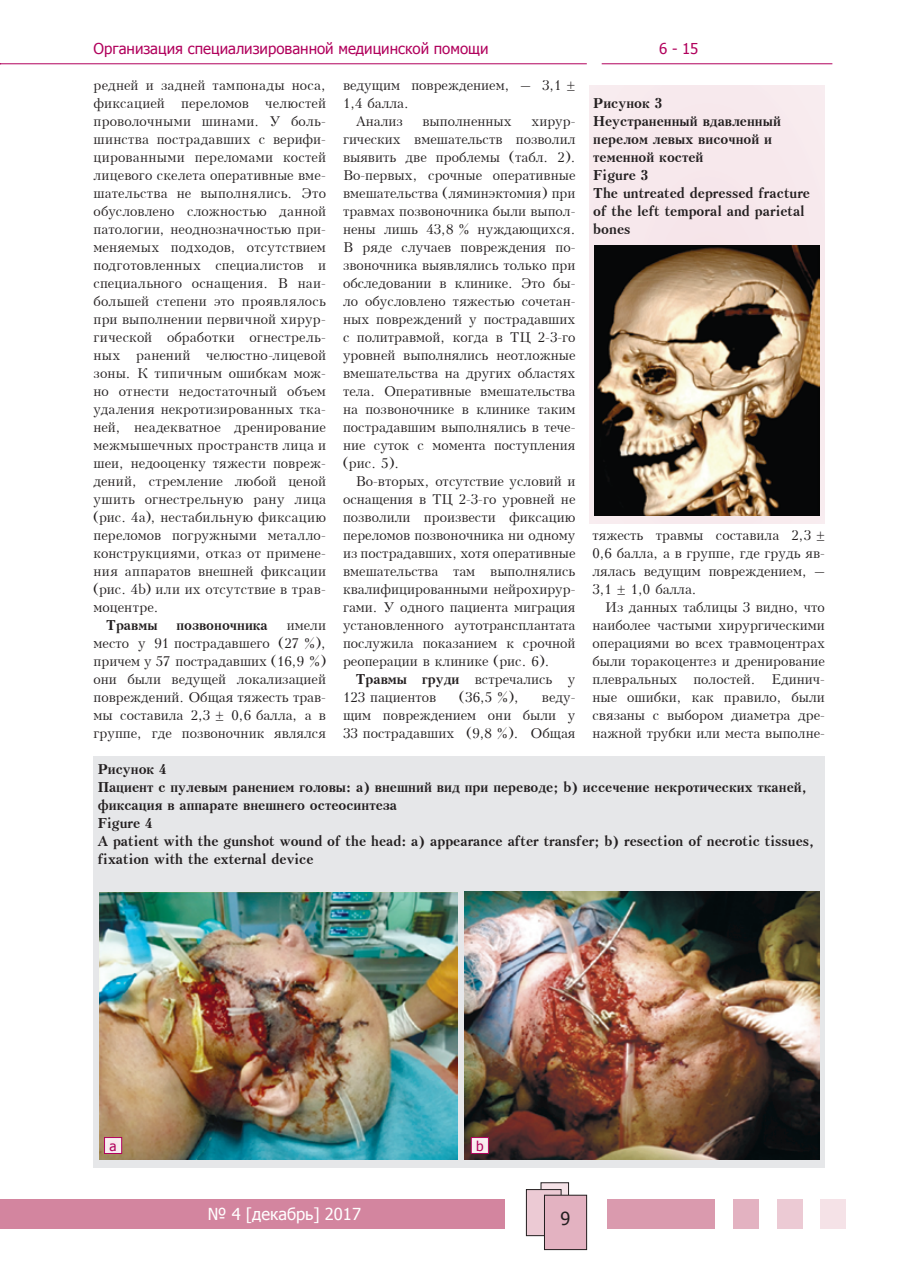
<style>
.page{position:relative;width:910px;height:1280px;background:#fff}
.page>*{position:absolute;margin:0;border:0;box-sizing:border-box;transform-origin:0 0}
.t1{font:18px "Tahoma";color:#231f20}
.t2{font:16.5px "Tahoma";color:#fff}
.t3{font:15px "Tahoma";color:#b1015c}
.t4{font:13.5px/18px "Kudrashov Plain";color:#231f20;text-align:justify}
.t5{font:700 13.5px/18px "Kudrashov";color:#231f20}
.t6{font:13.5px "Tahoma";color:#b1015c}
.s1{font-family:"Kudrashov";font-weight:700}
</style>
<div class="page">
<div style="left:607px;top:1198px;width:107px;height:30px;background:#da9aae"></div>
<div style="left:733px;top:1198px;width:26px;height:30px;background:#e3b2c1"></div>
<div style="left:777px;top:1198px;width:26px;height:30px;background:#eccad4"></div>
<div style="left:821px;top:1198px;width:25px;height:30px;background:#f5e2e7"></div>
<div style="left:0;top:1198px;width:505px;height:30px;background:#d3859f"></div>
<div style="left:541px;top:1183px;width:28px;height:36px;background:#f5e2e7"></div>
<div style="left:541px;top:1182px;width:28px;height:37px;border:1px solid #231f20"></div>
<div style="left:526px;top:1189px;width:35px;height:47px;background:#eccad4"></div>
<div style="left:526px;top:1189px;width:35px;height:47px;border:1px solid #231f20"></div>
<div style="left:544px;top:1195px;width:43px;height:54px;background:#e3b2c1"></div>
<div style="left:544px;top:1195px;width:43px;height:55px;border:1px solid #231f20"></div>
<hr style="left:0;top:63px;width:587px;height:1px;background:#b1015c">
<hr style="left:602px;top:63px;width:230px;height:1px;background:#b1015c">
<div style="left:94px;top:756px;width:731px;height:411px;background:#e6e7e9"></div>
<div style="left:589px;top:85px;width:236px;height:438px;background:#f7e8ec"></div>
<img style="left:595px;top:245px;width:225px;height:270px">
<img style="left:99px;top:892px;width:358px;height:267px">
<img style="left:464px;top:892px;width:356px;height:267px">
<div style="left:105px;top:1137px;width:17px;height:16px;background:#f8ebee"></div>
<div style="left:104px;top:1137px;width:18px;height:17px;border:1px solid #b1015c"></div>
<div style="left:471px;top:1137px;width:17px;height:16px;background:#f8ebee"></div>
<div style="left:471px;top:1137px;width:18px;height:17px;border:1px solid #b1015c"></div>
<p class="t3" style="left:94px;top:38px;width:396px">Организация специализированной медицинской помощи</p>
<p class="t3" style="left:659px;top:38px;width:41px">6 - 15</p>
<p class="t4" style="left:94px;top:76px;width:234px">редней и задней тампонады носа, фиксацией переломов челюстей проволочными шинами. У боль&shy;шинства пострадавших с верифи&shy;цированными переломами костей лицевого скелета оперативные вме&shy;шательства не выполнялись. Это обусловлено сложностью данной патологии, неоднозначностью при&shy;меняемых подходов, отсутствием подготовленных специалистов и специального оснащения. В наи&shy;большей степени это проявлялось при выполнении первичной хирур&shy;гической обработки огнестрель&shy;ных ранений челюстно-лицевой зоны. К типичным ошибкам мож&shy;но отнести недостаточный объем удаления некротизированных тка&shy;ней, неадекватное дренирование межмышечных пространств лица и шеи, недооценку тяжести повреж&shy;дений, стремление любой ценой ушить огнестрельную рану лица (рис. 4а), нестабильную фиксацию переломов погружными металло&shy;конструкциями, отказ от примене&shy;ния аппаратов внешней фиксации (рис. 4b) или их отсутствие в трав&shy;моцентре.</p>
<p class="t5" style="left:106px;top:616px;width:53px">Травмы</p>
<p class="t5" style="left:176px;top:616px;width:93px">позвоночника</p>
<p class="t4" style="left:343px;top:76px;width:234px">ведущим повреждением, – 3,1 ±</p>
<p class="t4" style="left:343px;top:94px;width:67px">1,4 балла.</p>
<p class="t4" style="left:356px;top:112px;width:49px">Анализ</p>
<p class="t4" style="left:422px;top:112px;width:91px">выполненных</p>
<p class="t5" style="left:593px;top:94px;width:218px">Рисунок 3<br>Неустраненный вдавленный перелом левых височной и теменной костей<br>Figure 3<br>The untreated depressed fracture of the left temporal and parietal bones</p>
<p class="t4" style="left:343px;top:112px;width:234px;text-indent:188px">хирур&shy;гических вмешательств позволил выявить две проблемы (табл. 2).<br>Во-первых, срочные оперативные вмешательства (ляминэктомия) при травмах позвоночника были выпол&shy;нены лишь 43,8 % нуждающихся.<br>В ряде случаев повреждения по&shy;звоночника выявлялись только при обследовании в клинике. Это бы&shy;ло обусловлено тяжестью сочетан&shy;ных повреждений у пострадавших с политравмой, когда в ТЦ 2-3-го уровней выполнялись неотложные вмешательства на других областях тела. Оперативные вмешательства на позвоночнике в клинике таким пострадавшим выполнялись в тече&shy;ние суток с момента поступления (рис. 5).</p>
<p class="t4" style="left:343px;top:472px;width:234px;text-indent:13px">Во-вторых, отсутствие условий и оснащения в ТЦ 2-3-го уровней не позволили произвести фиксацию переломов позвоночника ни одному из пострадавших, хотя оперативные вмешательства там выполнялись квалифицированными нейрохирур&shy;гами. У одного пациента миграция установленного аутотрансплантата послужила показанием к срочной реоперации в клинике (рис. 6).</p>
<p class="t4" style="left:343px;top:670px;width:234px;text-indent:13px"><span class="s1">Травмы груди</span> встречались у<br>123 пациентов</p>
<p class="t4" style="left:592px;top:526px;width:234px">тяжесть травмы составила 2,3 ± 0,6 балла, а в группе, где грудь яв&shy;лялась ведущим повреждением, – 3,1 ± 1,0 балла.</p>
<p class="t4" style="left:592px;top:598px;width:234px;text-indent:13px">Из данных таблицы 3 видно, что наиболее частыми хирургическими операциями во всех травмоцентрах были торакоцентез и дренирование плевральных полостей. Единич&shy;ные ошибки, как правило, были связаны с выбором диаметра дре&shy;нажной трубки или места выполне-</p>
<p class="t5" style="left:98px;top:760px;width:718px">Рисунок 4<br>Пациент с пулевым ранением головы: а) внешний вид при переводе; b) иссечение некротических тканей, фиксация в аппарате внешнего остеосинтеза<br>Figure 4<br>A patient with the gunshot wound of the head: a) appearance after transfer; b) resection of necrotic tissues, fixation with the external device</p>
<p class="t4" style="left:94px;top:616px;width:234px;text-indent:193px">имели место у 91 пострадавшего (27 %), причем у 57 пострадавших (16,9 %) они были ведущей локализацией повреждений. Общая тяжесть трав&shy;мы составила 2,3 ± 0,6 балла, а в группе, где позвоночник являлся</p>
<p class="t4" style="left:459px;top:688px;width:61px">(36,5 %),</p>
<p class="t4" style="left:343px;top:688px;width:234px;text-indent:199px">веду&shy;щим повреждением они были у 33 пострадавших (9,8 %). Общая</p>
<p class="t6" style="left:110px;top:1137px;width:9px">a</p>
<p class="t6" style="left:476px;top:1137px;width:9px">b</p>
<p class="t2" style="left:208px;top:1203px;width:155px">№ 4 [декабрь] 2017</p>
<h1 class="t1" style="left:561px;top:1206px;width:11px">9</h1>
</div>
